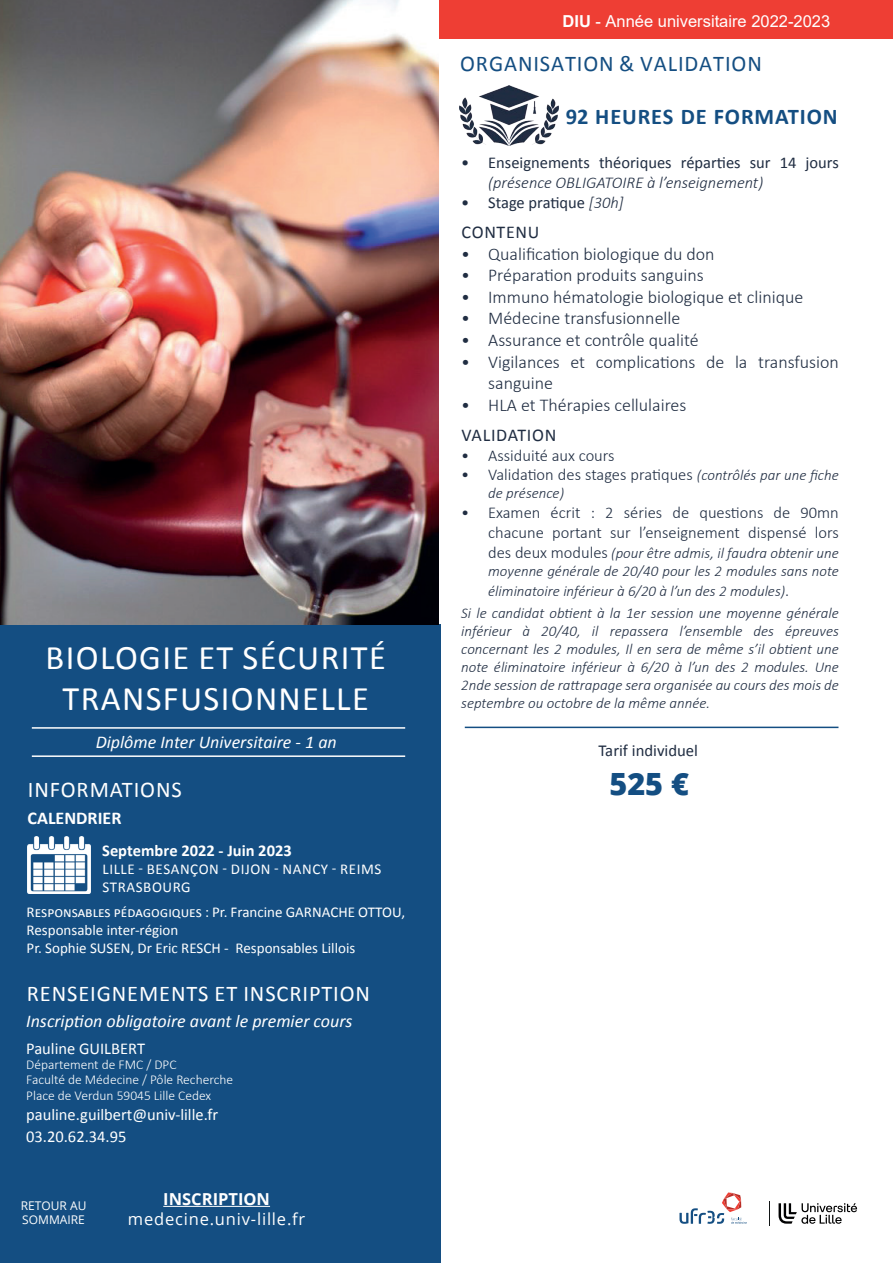
<style>
.page{position:relative;width:893px;height:1263px;background:#fff}
.page>*{position:absolute;margin:0;border:0;box-sizing:border-box;transform-origin:0 0}
.t1{font:34.5px/41.4px "Calibri";letter-spacing:.04em;color:#fff;text-align:center}
.t2{font:800 30.6px "Open Sans";color:#144e82}
.t3{font:22.5px "Calibri";letter-spacing:.04em;color:#fff}
.t4{font:22.5px "Calibri";letter-spacing:.04em;color:#144e82}
.t5{font:700 22.5px "Calibri";letter-spacing:.04em;color:#144e82}
.t6{font:300 18px/21.6px "Calibri";color:#202d42}
.t7{font:italic 18px "Calibri";letter-spacing:-.01em;color:#fff}
.t8{font:18px "Calibri";letter-spacing:.04em;color:#202d42}
.t9{font:700 18px "Calibri";color:#fff}
.t10{font:16.65px "Calibri";color:#202d42}
.t11{font:300 16.5px/19.8px "Calibri";color:#202d42;text-align:right}
.t12{font:16.5px "Calibri";color:#202d42}
.t13{font:16.5px/22.5px "Calibri";color:#fff}
.t14{font:italic 300 16.5px "Calibri";color:#202d42}
.t15{font:16.5px "Arial";color:#fff}
.t16{font:16.5px "Open Sans";letter-spacing:.05em;color:#fff}
.t17{font:700 16.5px "Calibri";color:#fff}
.t18{font:700 16.5px "Open Sans";color:#fff}
.t19{font:italic 300 15px/18px "Calibri";color:#202d42}
.t20{font:15px/18px "Calibri";color:#fff}
.t21{font:15px/17.7px "Calibri";letter-spacing:.04em;color:#fff}
.t22{font:300 13.5px/15.6px "Calibri";color:#fff}
.t23{font:12px/14.4px "Open Sans";color:#fff}
.s1{font-weight:700}
.s2{font-weight:300;font-style:italic}
.s3{font-style:italic;font-size:15px}
.s4{font-style:normal;font-size:16.5px}
</style>
<div class="page">
<div style="left:0;top:624px;width:440px;height:639px;background:#144e82"></div>
<div style="left:439px;top:0;width:454px;height:39px;background:#ee3e34"></div>
<hr style="left:163px;top:1206px;width:107px;height:1px;background:#fff">
<svg style="left:778px;top:1203px;width:79px;height:21px"></svg>
<svg style="left:769px;top:1201px;width:1px;height:25px"></svg>
<svg style="left:679px;top:1192px;width:68px;height:32px"></svg>
<hr style="left:32px;top:755px;width:373px;height:2px;background:#fff">
<hr style="left:32px;top:727px;width:373px;height:2px;background:#fff">
<img style="left:28px;top:836px;width:63px;height:57px">
<img style="left:459px;top:86px;width:99px;height:59px">
<hr style="left:465px;top:727px;width:373px;height:1px;background:#144e82">
<img style="left:0;top:0;width:439px;height:624px">
<h1 class="t1" style="left:46px;top:636px;width:342px">BIOLOGIE ET SÉCURITÉ<br>TRANSFUSIONNELLE</h1>
<p class="t7" style="left:96px;top:730px;width:243px">Diplôme Inter Universitaire - 1 an</p>
<h3 class="t3" style="left:28px;top:773px;width:155px">INFORMATIONS</h3>
<p class="t9" style="left:28px;top:805px;width:95px">CALENDRIER</p>
<p class="t17" style="left:102px;top:838px;width:191px">Septembre 2022 - Juin 2023</p>
<p class="t21" style="left:102px;top:860px;width:281px">LILLE - BESANÇON - DIJON - NANCY - REIMS<br>STRASBOURG</p>
<p class="t20" style="left:27px;top:903px;width:380px">Responsables pédagogiques : Pr. Francine GARNACHE OTTOU,<br>Responsable inter-région<br>Pr. Sophie SUSEN, Dr Eric RESCH - Responsables Lillois</p>
<h3 class="t3" style="left:27px;top:977px;width:345px">RENSEIGNEMENTS ET INSCRIPTION</h3>
<p class="t7" style="left:26px;top:1009px;width:328px">Inscription obligatoire avant le premier cours</p>
<p class="t13" style="left:26px;top:1036px;width:120px">Pauline GUILBERT</p>
<p class="t22" style="left:26px;top:1056px;width:209px">Département de FMC / DPC<br>Faculté de Médecine / Pôle Recherche<br>Place de Verdun 59045 Lille Cedex</p>
<p class="t13" style="left:26px;top:1102px;width:194px">pauline.guilbert@univ-lille.fr<br>03.20.62.34.95</p>
<p class="t23" style="left:21px;top:1198px;width:67px">RETOUR AU<br>SOMMAIRE</p>
<p class="t18" style="left:163px;top:1187px;width:108px">INSCRIPTION</p>
<p class="t16" style="left:128px;top:1207px;width:179px">medecine.univ-lille.fr</p>
<p class="t15" style="left:562px;top:10px;width:269px"><span class="s1">DIU</span> - Année universitaire 2022-2023</p>
<h3 class="t4" style="left:460px;top:48px;width:303px">ORGANISATION &amp; VALIDATION</h3>
<h3 class="t5" style="left:566px;top:100px;width:273px">92 HEURES DE FORMATION</h3>
<p class="t12" style="left:461px;top:151px;width:379px">• Enseignements théoriques réparties sur 14 jours</p>
<p class="t14" style="left:488px;top:172px;width:277px">(présence OBLIGATOIRE à l’enseignement)</p>
<p class="t12" style="left:461px;top:191px;width:164px">• Stage pratique <span class="s2">[30h]</span></p>
<p class="t8" style="left:462px;top:219px;width:79px">CONTENU</p>
<p class="t6" style="left:461px;top:243px;width:255px">• Qualification biologique du don</p>
<p class="t6" style="left:461px;top:264px;width:244px">• Préparation produits sanguins</p>
<p class="t6" style="left:461px;top:286px;width:344px">• Immuno hématologie biologique et clinique</p>
<p class="t6" style="left:461px;top:307px;width:221px">• Médecine transfusionnelle</p>
<p class="t6" style="left:461px;top:329px;width:239px">• Assurance et contrôle qualité</p>
<p class="t6" style="left:488px;top:351px;width:352px;text-indent:-27px">• Vigilances et complications de la transfusion sanguine</p>
<p class="t6" style="left:461px;top:394px;width:227px">• HLA et Thérapies cellulaires</p>
<p class="t8" style="left:462px;top:422px;width:96px">VALIDATION</p>
<p class="t11" style="left:461px;top:445px;width:155px">• Assiduité aux cours</p>
<p class="t11" style="left:461px;top:465px;width:379px">• Validation des stages pratiques <span class="s3">(contrôlés par une fiche</span></p>
<p class="t19" style="left:488px;top:484px;width:77px">de présence)</p>
<p class="t11" style="left:461px;top:503px;width:379px">• Examen écrit : 2 séries de questions de 90mn chacune portant sur l’enseignement dispensé lors</p>
<p class="t19" style="left:488px;top:544px;width:352px"><span class="s4">des deux modules</span> (pour être admis, il faudra obtenir une moyenne générale de 20/40 pour les 2 modules sans note</p>
<p class="t19" style="left:461px;top:579px;width:379px;line-height:22.5px;text-indent:27px">éliminatoire inférieur à 6/20 à l’un des 2 modules)<span class="s4">.<br></span>Si le candidat obtient à la 1er session une moyenne générale</p>
<p class="t19" style="left:461px;top:622px;width:379px;text-align:justify">inférieur à 20/40, il repassera l’ensemble des épreuves concernant les 2 modules, Il en sera de même s’il obtient une note éliminatoire inférieur à 6/20 à l’un des 2 modules. Une 2nde session de rattrapage sera organisée au cours des mois de septembre ou octobre de la même année.</p>
<p class="t10" style="left:598px;top:739px;width:101px">Tarif individuel</p>
<h2 class="t2" style="left:609px;top:760px;width:81px">525 €</h2>
</div>
